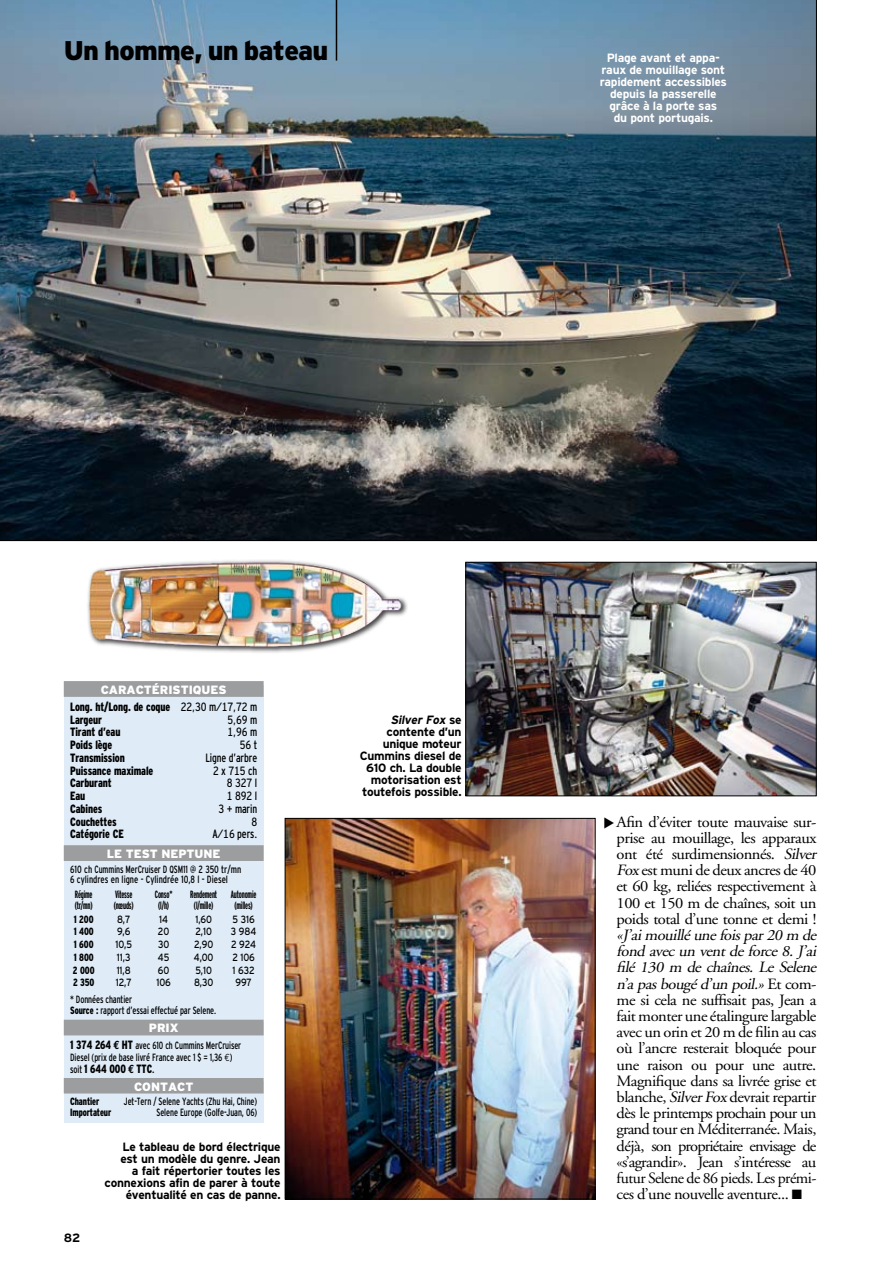
<style>
.page{position:relative;width:893px;height:1263px;background:#fff}
.page>*{position:absolute;margin:0;border:0;box-sizing:border-box;transform-origin:0 0}
.t1{font:900 27px "Interstate";letter-spacing:-.03em;color:#000}
.t2{font:15.6px/16.2px "Adobe Garamond";letter-spacing:-.03em;color:#000;scale:1.05 1}
.t3{font:700 12px/12px "Interstate";letter-spacing:-.025em;color:#000;text-align:right}
.t4{font:900 condensed 12px/17px "Interstate";letter-spacing:-.01em;color:#000;text-align:center;scale:.9 1}
.t5{font:700 12px/12px "Interstate";letter-spacing:-.025em;color:#fff;text-align:center}
.t6{font:12px "Interstate Regular Cond Mono";letter-spacing:-.01em;color:#000;scale:.9 1}
.t7{font:900 12px "Interstate";letter-spacing:-.005em;color:#fff}
.t8{font:900 condensed 12px "Interstate";letter-spacing:-.01em;color:#000;scale:.85 1}
.t9{font:condensed 10.5px/10.5px "Interstate";letter-spacing:-.01em;color:#000;scale:.85 1}
.t10{font:10.5px "Interstate";letter-spacing:-.01em;color:#000;scale:.85 1}
.t11{font:condensed 10.5px/10.9px "Interstate";letter-spacing:-.01em;color:#000;scale:.9 1}
.t12{font:700 extra-condensed 10.5px/10.9px "Interstate";letter-spacing:-.02em;color:#000;text-align:center;scale:.84 1}
.t13{font:900 condensed 10.5px "Interstate";letter-spacing:-.01em;color:#000;scale:.85 1}
.s1{font-stretch:normal;color:#fff}
.s2{font-family:"Interstate Regular Cond Mono";font-weight:400;font-stretch:normal}
.s3{font-weight:900}
.s4{font-weight:900;font-size:12px}
.s5{font-family:"Euro Mono";font-weight:700;font-stretch:normal;font-size:12px}
.s6{font-family:"Euro Mono";font-stretch:normal}
.s7{font-weight:400;font-size:10.5px}
.s8{font-family:"Euro Mono";font-weight:700;font-stretch:normal}
.s9{font-weight:400}
.s10{font-style:italic}
</style>
<div class="page">
<img style="left:0;top:0;width:817px;height:541px">
<div style="left:64px;top:685px;width:200px;height:160px;background:#dfecf7"></div>
<div style="left:64px;top:681px;width:200px;height:16px;background:#9c9d9f"></div>
<div style="left:64px;top:845px;width:200px;height:175px;background:#dfecf7"></div>
<div style="left:64px;top:845px;width:200px;height:16px;background:#9c9d9f"></div>
<div style="left:64px;top:1081px;width:200px;height:41px;background:#dfecf7"></div>
<div style="left:64px;top:1078px;width:200px;height:15px;background:#9c9d9f"></div>
<div style="left:64px;top:1023px;width:200px;height:55px;background:#dfecf7"></div>
<div style="left:64px;top:1020px;width:200px;height:15px;background:#9c9d9f"></div>
<img style="left:468px;top:564px;width:346px;height:230px">
<div style="left:466px;top:562px;width:350px;height:234px;border:1px solid #000"></div>
<div style="left:86px;top:559px;width:323px;height:95px;background:#000;opacity:.75"></div>
<img style="left:89px;top:562px;width:313px;height:85px">
<img style="left:287px;top:820px;width:306px;height:377px">
<div style="left:285px;top:818px;width:310px;height:381px;border:1px solid #000"></div>
<hr style="left:336px;top:0;width:1px;height:61px;background:#000">
<h1 class="t1" style="left:64px;top:35px;width:266px">UN HOMME, UN BATEAU</h1>
<p class="t5" style="left:600px;top:52px;width:129px">Plage avant et appa&shy;raux de mouillage sont rapidement accessibles depuis la passerelle grâce à la porte sas<br>du pont portugais.</p>
<p class="t4" style="left:70px;top:681px;width:209px"><span class="s1">CARACTÉRISTIQU ES<br></span>Long. ht/Long. de coque <span class="s2">22,30 m/17,72 m</span></p>
<p class="t4" style="left:70px;top:711px;width:37px">Largeur</p>
<p class="t6" style="left:228px;top:713px;width:34px">5,69 m</p>
<p class="t4" style="left:70px;top:724px;width:57px">Tirant d’eau</p>
<p class="t6" style="left:228px;top:725px;width:34px">1,96 m</p>
<p class="t4" style="left:70px;top:736px;width:48px">Poids lège</p>
<p class="t6" style="left:240px;top:738px;width:21px">56 t</p>
<p class="t4" style="left:70px;top:749px;width:62px">Transmission</p>
<p class="t6" style="left:205px;top:751px;width:59px">Ligne d’arbre</p>
<p class="t4" style="left:70px;top:762px;width:94px">Puissance maximale</p>
<p class="t6" style="left:213px;top:764px;width:51px">2 x 715 ch</p>
<p class="t4" style="left:70px;top:775px;width:48px">Carburant</p>
<p class="t6" style="left:227px;top:776px;width:35px">8 327 l</p>
<p class="t4" style="left:70px;top:787px;width:18px">Eau</p>
<p class="t6" style="left:227px;top:789px;width:35px">1 892 l</p>
<p class="t4" style="left:70px;top:800px;width:37px">Cabines</p>
<p class="t6" style="left:219px;top:802px;width:45px">3 + marin</p>
<p class="t4" style="left:70px;top:813px;width:53px">Couchettes</p>
<p class="t6" style="left:251px;top:815px;width:8px">8</p>
<p class="t4" style="left:70px;top:826px;width:61px">Catégorie CE</p>
<p class="t6" style="left:212px;top:827px;width:51px">A/16 pers.</p>
<p class="t7" style="left:107px;top:847px;width:115px">LE TEST NEPTUNE</p>
<p class="t11" style="left:70px;top:863px;width:192px">610 ch Cummins MerCruiser D QSM11 @ 2 350 tr/mn<br>6 cylindres en ligne - Cylindrée 10,8 l - Diesel</p>
<p class="t12" style="left:75px;top:889px;width:23px;text-align:left">Régime (tr/mn)</p>
<p class="t12" style="left:114px;top:889px;width:25px;text-align:left">Vitesse (nœuds)</p>
<p class="t12" style="left:155px;top:889px;width:22px">Conso* (l/h)</p>
<p class="t12" style="left:190px;top:889px;width:34px">Rendement (l/mille)</p>
<p class="t12" style="left:231px;top:889px;width:32px">Autonomie (milles)</p>
<p class="t13" style="left:74px;top:913px;width:25px">1 200</p>
<p class="t10" style="left:117px;top:913px;width:17px">8,7</p>
<p class="t10" style="left:159px;top:913px;width:12px">14</p>
<p class="t10" style="left:195px;top:913px;width:21px">1,60</p>
<p class="t10" style="left:233px;top:913px;width:28px">5 316</p>
<p class="t13" style="left:74px;top:926px;width:25px">1 400</p>
<p class="t10" style="left:117px;top:926px;width:17px">9,6</p>
<p class="t10" style="left:158px;top:926px;width:15px">20</p>
<p class="t10" style="left:195px;top:926px;width:21px">2,10</p>
<p class="t10" style="left:231px;top:926px;width:31px">3 984</p>
<p class="t13" style="left:74px;top:939px;width:25px">1 600</p>
<p class="t10" style="left:115px;top:938px;width:21px">10,5</p>
<p class="t10" style="left:158px;top:938px;width:15px">30</p>
<p class="t10" style="left:194px;top:938px;width:24px">2,90</p>
<p class="t10" style="left:231px;top:938px;width:31px">2 924</p>
<p class="t13" style="left:74px;top:951px;width:25px">1 800</p>
<p class="t10" style="left:117px;top:951px;width:17px">11,3</p>
<p class="t10" style="left:158px;top:951px;width:15px">45</p>
<p class="t10" style="left:194px;top:951px;width:25px">4,00</p>
<p class="t10" style="left:232px;top:951px;width:28px">2 106</p>
<p class="t13" style="left:73px;top:964px;width:27px">2 000</p>
<p class="t10" style="left:117px;top:964px;width:18px">11,8</p>
<p class="t10" style="left:158px;top:964px;width:15px">60</p>
<p class="t10" style="left:195px;top:964px;width:21px">5,10</p>
<p class="t10" style="left:233px;top:964px;width:28px">1 632</p>
<p class="t13" style="left:73px;top:977px;width:27px">2 350</p>
<p class="t10" style="left:116px;top:977px;width:20px">12,7</p>
<p class="t10" style="left:156px;top:977px;width:19px">106</p>
<p class="t10" style="left:194px;top:977px;width:24px">8,30</p>
<p class="t10" style="left:235px;top:977px;width:21px">997</p>
<p class="t9" style="left:70px;top:994px;width:173px">* Données chantier<br><span class="s3">Source :</span> rapport d’essai effectué par Selene.</p>
<p class="t7" style="left:149px;top:1021px;width:31px">PRIX</p>
<p class="t9" style="left:70px;top:1039px;width:203px;line-height:12px"><span class="s4">1 374 264</span> <span class="s5">e</span> <span class="s4">HT</span> avec 610 ch Cummins MerCruiser<br>Diesel (prix de base livré France avec 1 $ = 1,36 <span class="s6">E</span>)</p>
<p class="t8" style="left:70px;top:1062px;width:101px"><span class="s7">soit</span> 1 644 000 <span class="s8">e</span> TTC<span class="s9">.</span></p>
<p class="t7" style="left:134px;top:1079px;width:61px">CONTACT</p>
<p class="t13" style="left:70px;top:1096px;width:36px">Chantier</p>
<p class="t9" style="left:124px;top:1096px;width:158px">Jet-Tern / Selene Yachts (Zhu Hai, Chine)</p>
<p class="t13" style="left:70px;top:1106px;width:50px">Importateur</p>
<p class="t9" style="left:157px;top:1107px;width:120px">Selene Europe (Golfe-Juan, 06)</p>
<p class="t3" style="left:64px;top:1231px;width:18px">82</p>
<p class="t3" style="left:105px;top:1141px;width:178px">Le tableau de bord électrique est un modèle du genre. Jean<br>a fait répertorier toutes les connexions afin de parer à toute éventualité en cas de panne.</p>
<p class="t3" style="left:360px;top:714px;width:103px"><span class="s10">Silver Fox</span> s e contente d’un unique moteur<br>Cummins diesel de<br>610 ch. La double motorisation est toutefois possible.</p>
<p class="t2" style="left:617px;top:814px;width:195px">Afin d’éviter toute mauvaise sur&shy;prise au mouillage, les apparaux ont été surdimensionnés. <span class="s10">Silver<br>Fox</span>est muni de deux ancres de 40 et 60 kg, reliées respectivement à<br>100 et 150 m de chaînes, soit un poids total d’une tonne et demi !</p>
<p class="t2" style="left:617px;top:927px;width:195px"><span class="s10">«J ’aimouilléunefoispar20 m de fond avec un vent de force 8. J ’ai filé 130 m de chaînes. Le Selene n’apasbougéd’un poil.»</span>Et c o m - me si cela ne suffisait pas, Jean a fait monter une étalingure largable avec un orin et 20 m de filin au cas où l’ancre resterait bloquée pour une raison ou pour une autre.<br>Magnifique dans sa livrée grise et blanche, <span class="s10">SilverFox</span>devrait repartir dès le printemps prochain pour un grand tour en Méditerranée. Mais, déjà, son propriétaire envisage de «s’agrandir». Jean s’intéresse au futur Selene de 86 pieds. Les prémi&shy;ces d’une nouvelle aventure... ■</p>
</div>
